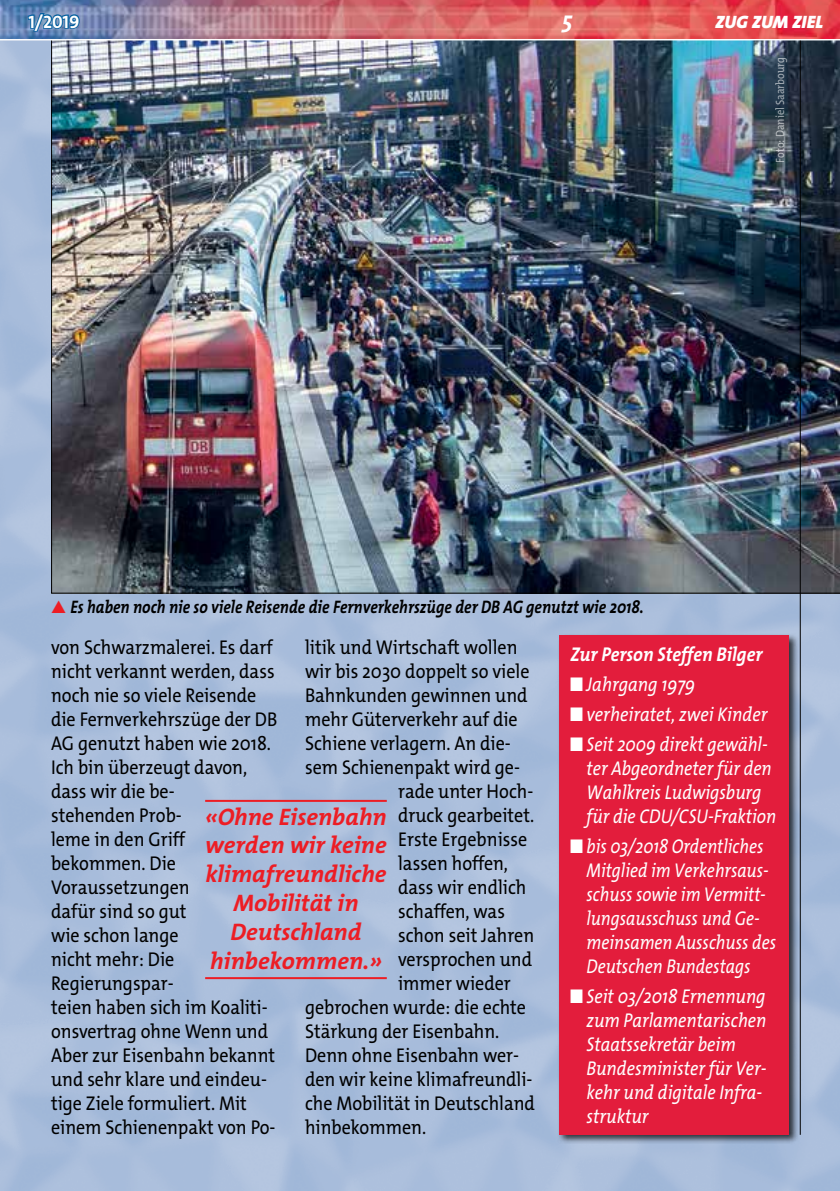
<style>
.page{position:relative;width:840px;height:1191px;background:#fff}
.page>*{position:absolute;margin:0;border:0;box-sizing:border-box;transform-origin:0 0}
.t1{font:italic 700 24px/28.8px "The Mix Os F";color:#ed1d24;text-align:center}
.t2{font:italic 700 24px "The Mix Os F";color:#fff}
.t3{font:20px/24px "The Mix Os F";color:#000;scale:.9 1}
.t4{font:italic 20px/24px "The Mix Os F";color:#fff;scale:.88 1}
.t5{font:italic 700 20px "The Mix Os F";color:#fff;scale:.9 1}
.t6{font:italic 700 18.2px "The Mix Os F";color:#000;scale:.85 1}
.t7{font:italic 900 18px "The Mix";color:#fff}
.t8{font:700 18px "The Mix Os F";color:#fff}
.t9{font:12px "The Mix Os F";color:#fff;scale:.87 1}
</style>
<div class="page">
<img style="left:0;top:40px;width:839px;height:1151px">
<hr style="left:205px;top:800px;width:181px;height:2px;background:#ed1d24">
<hr style="left:205px;top:977px;width:181px;height:2px;background:#ed1d24">
<img style="left:51px;top:40px;width:788px;height:553px">
<div style="left:556px;top:633px;width:242px;height:511px;background:#000;opacity:.75"></div>
<div style="left:558px;top:635px;width:230px;height:499px;background:#e31d3c"></div>
<img style="left:0;top:0;width:839px;height:39px">
<svg style="left:26px;top:11px;width:55px;height:22px"></svg>
<hr style="left:799px;top:40px;width:1px;height:1094px;background:#000">
<svg style="left:52px;top:601px;width:13px;height:12px"></svg>
<p class="t8" style="left:28px;top:10px;width:53px">1/2019</p>
<p class="t2" style="left:562px;top:4px;width:12px">5</p>
<p class="t7" style="left:714px;top:6px;width:109px">ZUG ZUM ZIEL</p>
<p class="t9" style="left:771px;top:162px;width:123px;rotate:-90deg">Foto: Daniel Saarbourg</p>
<p class="t6" style="left:71px;top:595px;width:675px">Es haben noch nie so viele Reisende die Fernverkehrszüge der DB AG genutzt wie 2018.</p>
<p class="t5" style="left:570px;top:642px;width:215px">Zur Person Steffen Bilger</p>
<p class="t4" style="left:570px;top:672px;width:143px">■ Jahrgang 1979</p>
<p class="t4" style="left:570px;top:702px;width:225px">■ verheiratet, zwei Kinder</p>
<p class="t4" style="left:586px;top:732px;width:217px;text-indent:-16px">■ Seit 2009 direkt gewähl&shy;ter Abgeordneter für den<br>Wahlkreis Ludwigsburg für die CDU/CSU-Fraktion</p>
<p class="t4" style="left:586px;top:834px;width:217px;text-indent:-16px">■ bis 03/2018 Ordentliches<br>Mitglied im Verkehrsaus&shy;schuss sowie im Vermitt&shy;lungsausschuss und Ge&shy;meinsamen Ausschuss des<br>Deutschen Bundestags</p>
<p class="t4" style="left:586px;top:984px;width:206px;text-indent:-16px">■ Seit 03/2018 Ernennung zum Parlamentarischen<br>Staatssekretär beim<br>Bundesminister für Ver&shy;kehr und digitale Infra&shy;struktur</p>
<p class="t3" style="left:51px;top:635px;width:253px">von Schwarzmalerei. Es darf nicht verkannt werden, dass noch nie so viele Reisende die Fernverkehrszüge der DB<br>AG genutzt haben wie 2018.<br>Ich bin überzeugt davon, dass wir die be-<br>stehenden Prob-<br>leme in den Griff bekommen. Die<br>Voraussetzungen<br>dafür sind so gut<br>wie schon lange<br>nicht mehr: Die<br>Regierungspar-<br>teien haben sich im Koaliti&shy;onsvertrag ohne Wenn und<br>Aber zur Eisenbahn bekannt und sehr klare und eindeu&shy;tige Ziele formuliert. Mit einem Schienenpakt von Po-</p>
<p class="t3" style="left:305px;top:635px;width:237px">litik und Wirtschaft wollen</p>
<p class="t3" style="left:305px;top:659px;width:251px">wir bis 2030 doppelt so viele</p>
<p class="t3" style="left:305px;top:683px;width:249px">Bahnkunden gewinnen und</p>
<p class="t3" style="left:305px;top:707px;width:238px">mehr Güterverkehr auf die</p>
<p class="t3" style="left:305px;top:731px;width:230px">Schiene verlagern. An die-</p>
<p class="t3" style="left:305px;top:755px;width:240px">sem Schienenpakt wird ge-</p>
<p class="t3" style="left:398px;top:779px;width:152px">rade unter Hoch-</p>
<p class="t3" style="left:398px;top:803px;width:153px">druck gearbeitet.</p>
<p class="t3" style="left:398px;top:827px;width:145px">Erste Ergebnisse</p>
<p class="t3" style="left:398px;top:851px;width:123px">lassen hoffen,</p>
<p class="t3" style="left:398px;top:875px;width:144px">dass wir endlich</p>
<p class="t3" style="left:398px;top:899px;width:120px">schaffen, was</p>
<p class="t3" style="left:398px;top:923px;width:153px">schon seit Jahren</p>
<p class="t3" style="left:398px;top:947px;width:150px">versprochen und</p>
<p class="t3" style="left:398px;top:971px;width:127px">immer wieder</p>
<p class="t3" style="left:305px;top:995px;width:247px">gebrochen wurde: die echte</p>
<p class="t3" style="left:305px;top:1019px;width:217px">Stärkung der Eisenbahn.</p>
<p class="t3" style="left:305px;top:1043px;width:239px">Denn ohne Eisenbahn wer-</p>
<p class="t3" style="left:305px;top:1067px;width:254px">den wir keine klimafreundli-</p>
<p class="t3" style="left:305px;top:1091px;width:257px">che Mobilität in Deutschland</p>
<p class="t3" style="left:305px;top:1115px;width:136px">hinbekommen.</p>
<p class="t1" style="left:205px;top:802px;width:183px">«Ohne Eisenbahn werden wir keine klimafreundliche<br>Mobilität in<br>Deutschland hinbekommen.»</p>
</div>
